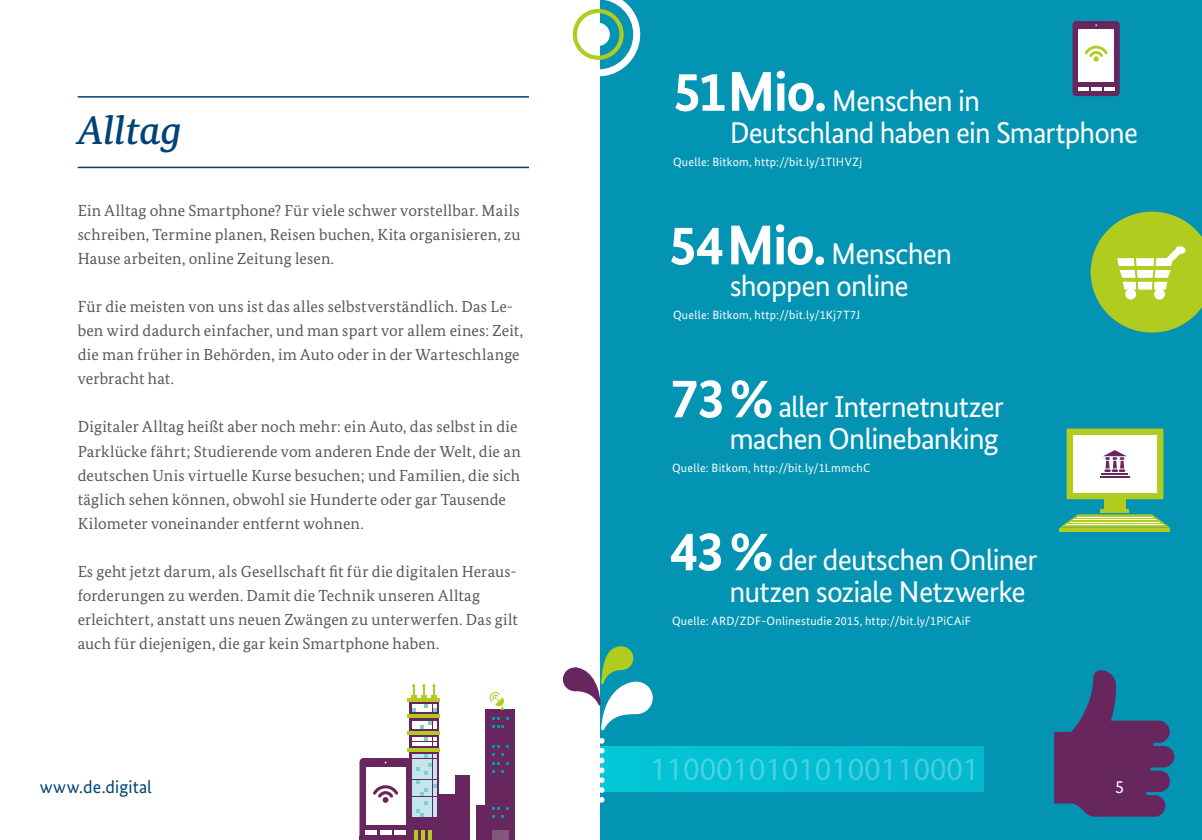
<style>
.page{position:relative;width:1202px;height:840px;background:#fff}
.page>*{position:absolute;margin:0;border:0;box-sizing:border-box;transform-origin:0 0}
.t1{font:italic 500 40px "Bundes Serif";color:#004376}
.t2{font:30px/32px "Bundes Sans";letter-spacing:-.03em;color:#fff}
.t3{font:18px "Bundes Sans";letter-spacing:.005em;color:#004376}
.t4{font:18px "Bundes Sans";color:#fff}
.t5{font:16px/24px "Bundes Serif";letter-spacing:.01em;color:#575756}
.t6{font:12px "Bundes Sans";letter-spacing:.02em;color:#fff}
.s1{font-weight:700;font-size:56px}
</style>
<div class="page">
<hr style="left:78px;top:96px;width:451px;height:2px;background:#004376">
<hr style="left:78px;top:166px;width:451px;height:2px;background:#004376">
<div style="left:601px;top:0;width:601px;height:839px;background:#0394b3"></div>
<svg style="left:572px;top:0;width:68px;height:76px"></svg>
<svg style="left:1054px;top:670px;width:120px;height:146px"></svg>
<div style="left:1072px;top:21px;width:48px;height:75px;background:#67265d;border-radius:4px"></div>
<div style="left:1078px;top:29px;width:36px;height:53px;background:#fff"></div>
<svg style="left:1085px;top:46px;width:23px;height:16px"></svg>
<hr style="left:1104px;top:87px;width:10px;height:4px;background:#fff">
<hr style="left:1091px;top:87px;width:10px;height:4px;background:#fff">
<hr style="left:1078px;top:87px;width:10px;height:4px;background:#fff">
<div style="left:604px;top:746px;width:379px;height:44px;background:#03bfd3"></div>
<svg style="left:654px;top:758px;width:7px;height:21px"></svg>
<svg style="left:670px;top:758px;width:7px;height:21px"></svg>
<svg style="left:684px;top:758px;width:59px;height:21px"></svg>
<svg style="left:750px;top:758px;width:26px;height:21px"></svg>
<svg style="left:783px;top:758px;width:26px;height:21px"></svg>
<svg style="left:816px;top:758px;width:25px;height:21px"></svg>
<svg style="left:849px;top:758px;width:42px;height:21px"></svg>
<svg style="left:900px;top:758px;width:7px;height:21px"></svg>
<svg style="left:915px;top:758px;width:58px;height:21px"></svg>
<svg style="left:1091px;top:211px;width:111px;height:121px"></svg>
<div style="left:1066px;top:428px;width:97px;height:71px;background:#b1cb1f"></div>
<div style="left:1104px;top:499px;width:21px;height:10px;background:#b1cb1f"></div>
<hr style="left:1101px;top:509px;width:28px;height:3px;background:#b1cb1f">
<div style="left:1073px;top:435px;width:84px;height:57px;background:#fff"></div>
<svg style="left:1060px;top:527px;width:110px;height:4px"></svg>
<svg style="left:1060px;top:514px;width:110px;height:13px"></svg>
<hr style="left:1067px;top:524px;width:96px;height:1px;background:#fff">
<hr style="left:1070px;top:521px;width:90px;height:1px;background:#fff">
<hr style="left:1074px;top:519px;width:82px;height:1px;background:#fff">
<hr style="left:1077px;top:516px;width:76px;height:1px;background:#fff">
<svg style="left:1100px;top:450px;width:29px;height:27px"></svg>
<div style="left:620px;top:681px;width:33px;height:32px;background:#fff;border-radius:50%"></div>
<div style="left:563px;top:667px;width:24px;height:23px;background:#67265d;border-radius:50%"></div>
<svg style="left:575px;top:646px;width:62px;height:84px"></svg>
<svg style="left:600px;top:737px;width:4px;height:65px"></svg>
<div style="left:359px;top:757px;width:53px;height:82px;background:#67265d;border-radius:4px"></div>
<div style="left:366px;top:766px;width:39px;height:58px;background:#fff"></div>
<svg style="left:373px;top:785px;width:25px;height:17px"></svg>
<hr style="left:394px;top:830px;width:11px;height:4px;background:#fff">
<hr style="left:380px;top:830px;width:11px;height:4px;background:#fff">
<hr style="left:366px;top:830px;width:11px;height:4px;background:#fff">
<svg style="left:409px;top:702px;width:29px;height:134px"></svg>
<div style="left:438px;top:794px;width:17px;height:45px;background:#67265d"></div>
<div style="left:455px;top:775px;width:14px;height:64px;background:#67265d"></div>
<svg style="left:408px;top:747px;width:32px;height:4px"></svg>
<svg style="left:411px;top:684px;width:26px;height:13px"></svg>
<svg style="left:412px;top:754px;width:24px;height:62px"></svg>
<svg style="left:412px;top:737px;width:24px;height:8px"></svg>
<svg style="left:408px;top:730px;width:32px;height:4px"></svg>
<svg style="left:412px;top:720px;width:24px;height:8px"></svg>
<svg style="left:408px;top:713px;width:32px;height:4px"></svg>
<hr style="left:408px;top:697px;width:32px;height:4px;background:#b1cb1f">
<svg style="left:412px;top:704px;width:24px;height:7px"></svg>
<div style="left:485px;top:709px;width:30px;height:130px;background:#67265d"></div>
<div style="left:476px;top:805px;width:9px;height:34px;background:#67265d"></div>
<div style="left:492px;top:829px;width:17px;height:10px;background:#83567e"></div>
<svg style="left:492px;top:725px;width:12px;height:2px"></svg>
<svg style="left:492px;top:762px;width:17px;height:10px"></svg>
<svg style="left:489px;top:692px;width:15px;height:17px"></svg>
<hr style="left:359px;top:836px;width:110px;height:3px;background:#67265d">
<hr style="left:414px;top:829px;width:4px;height:10px;background:#b1cb1f">
<hr style="left:421px;top:829px;width:4px;height:10px;background:#b1cb1f">
<hr style="left:428px;top:829px;width:4px;height:10px;background:#b1cb1f">
<h2 class="t1" style="left:78px;top:106px;width:106px">Alltag</h2>
<p class="t5" style="left:78px;top:198px;width:444px;text-align:justify">Ein Alltag ohne Smartphone? Für viele schwer vorstellbar. Mails schreiben, Termine planen, Reisen buchen, Kita organisieren, zu Hause arbeiten, online Zeitung lesen.</p>
<p class="t5" style="left:78px;top:294px;width:447px">Für die meisten von uns ist das alles selbstverständlich. Das Le&shy;ben wird dadurch einfacher, und man spart vor allem eines: Zeit, die man früher in Behörden, im Auto oder in der Warteschlange verbracht hat.</p>
<p class="t5" style="left:78px;top:414px;width:445px">Digitaler Alltag heißt aber noch mehr: ein Auto, das selbst in die Parklücke fährt; Studierende vom anderen Ende der Welt, die an deutschen Unis virtuelle Kurse besuchen; und Familien, die sich täglich sehen können, obwohl sie Hunderte oder gar Tausende Kilometer voneinander entfernt wohnen.</p>
<p class="t5" style="left:78px;top:558px;width:442px">Es geht jetzt darum, als Gesellschaft fit für die digitalen Heraus&shy;forderungen zu werden. Damit die Technik unseren Alltag erleichtert, anstatt uns neuen Zwängen zu unterwerfen. Das gilt auch für diejenigen, die gar kein Smartphone haben.</p>
<p class="t3" style="left:40px;top:775px;width:114px">www.de.digital</p>
<p class="t2" style="left:730px;top:84px;width:410px;text-indent:-57px"><span class="s1">51Mio.</span> Menschen in<br>Deutschland haben ein Smartphone</p>
<p class="t6" style="left:673px;top:154px;width:191px">Quelle: Bitkom, http://bit.ly/1TlHVZj</p>
<p class="t2" style="left:669px;top:237px;width:285px;text-align:center"><span class="s1">54Mio.</span> Menschen shoppen online</p>
<p class="t6" style="left:673px;top:307px;width:189px">Quelle: Bitkom, http://bit.ly/1Kj7T7J</p>
<p class="t2" style="left:670px;top:390px;width:335px;text-align:right"><span class="s1">73%</span> aller Internetnutzer machen Onlinebanking</p>
<p class="t6" style="left:672px;top:460px;width:200px">Quelle: Bitkom, http://bit.ly/1LmmchC</p>
<p class="t2" style="left:729px;top:543px;width:310px;text-indent:-59px"><span class="s1">43%</span> der deutschen Onliner nutzen soziale Netzwerke</p>
<p class="t6" style="left:672px;top:613px;width:300px">Quelle: ARD/ZDF-Onlinestudie 2015, http://bit.ly/1PiCAiF</p>
<p class="t4" style="left:1115px;top:775px;width:10px">5</p>
</div>
